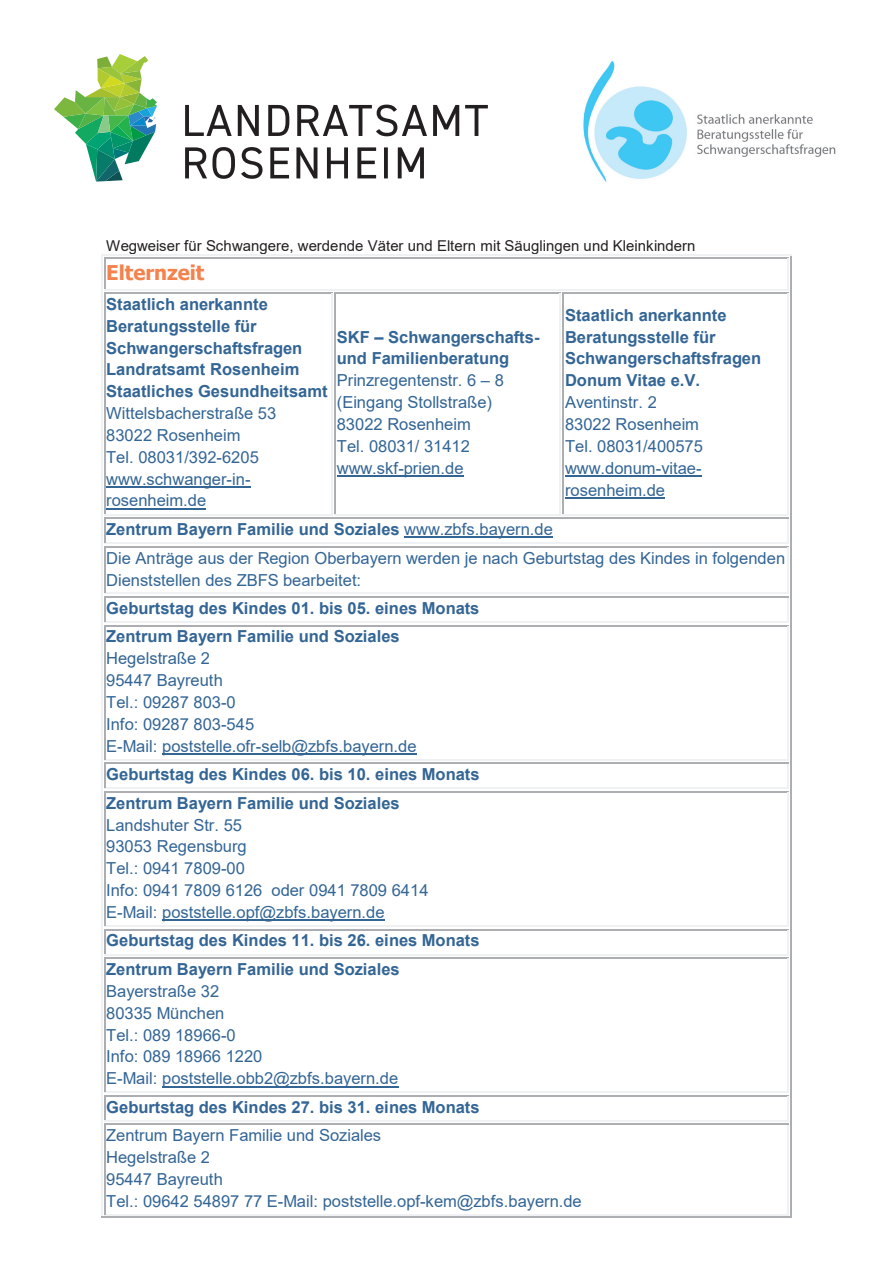
<style>
.page{position:relative;width:893px;height:1263px;background:#fff}
.page>*{position:absolute;margin:0;border:0;box-sizing:border-box;transform-origin:0 0}
.t1{font:700 20.4px "Tahoma";color:#f5814c}
.t2{font:16.5px/21.8px "Arial";color:#336595}
.t3{font:700 16.5px/21.9px "Arial";color:#336595}
.t4{font:15px "Arial";color:#231f20}
.s1{font-weight:700}
</style>
<div class="page">
<svg style="left:54px;top:54px;width:103px;height:128px"></svg>
<svg style="left:185px;top:147px;width:239px;height:32px"></svg>
<svg style="left:185px;top:105px;width:303px;height:31px"></svg>
<img style="left:583px;top:61px;width:253px;height:121px">
<hr style="left:102px;top:254px;width:689px;height:1px;background:#f0f1f2">
<svg style="left:101px;top:254px;width:4px;height:6px"></svg>
<hr style="left:105px;top:258px;width:683px;height:1px;background:#adaeb2">
<svg style="left:788px;top:254px;width:4px;height:6px"></svg>
<hr style="left:105px;top:289px;width:683px;height:1px;background:#f0f1f2">
<hr style="left:104px;top:259px;width:1px;height:30px;background:#adaeb2">
<hr style="left:788px;top:259px;width:1px;height:30px;background:#f0f1f2">
<hr style="left:101px;top:260px;width:1px;height:31px;background:#f0f1f2">
<hr style="left:791px;top:260px;width:1px;height:31px;background:#adaeb2">
<hr style="left:106px;top:486px;width:144px;height:2px;background:#336595">
<hr style="left:106px;top:508px;width:100px;height:1px;background:#336595">
<hr style="left:337px;top:475px;width:126px;height:2px;background:#336595">
<hr style="left:565px;top:475px;width:137px;height:2px;background:#336595">
<hr style="left:565px;top:497px;width:100px;height:1px;background:#336595">
<svg style="left:101px;top:289px;width:4px;height:6px"></svg>
<hr style="left:105px;top:293px;width:226px;height:1px;background:#adaeb2">
<hr style="left:105px;top:514px;width:226px;height:1px;background:#f0f1f2">
<hr style="left:104px;top:294px;width:1px;height:220px;background:#adaeb2">
<hr style="left:331px;top:294px;width:1px;height:220px;background:#f0f1f2">
<hr style="left:101px;top:295px;width:1px;height:221px;background:#f0f1f2">
<hr style="left:336px;top:293px;width:223px;height:1px;background:#adaeb2">
<hr style="left:336px;top:514px;width:223px;height:1px;background:#f0f1f2">
<hr style="left:334px;top:294px;width:2px;height:220px;background:#adaeb2">
<hr style="left:559px;top:294px;width:1px;height:220px;background:#f0f1f2">
<hr style="left:564px;top:293px;width:224px;height:1px;background:#adaeb2">
<svg style="left:788px;top:289px;width:4px;height:6px"></svg>
<hr style="left:564px;top:514px;width:224px;height:1px;background:#f0f1f2">
<hr style="left:563px;top:294px;width:1px;height:220px;background:#adaeb2">
<hr style="left:788px;top:294px;width:1px;height:220px;background:#f0f1f2">
<hr style="left:791px;top:295px;width:1px;height:221px;background:#adaeb2">
<hr style="left:404px;top:537px;width:149px;height:1px;background:#336595">
<hr style="left:105px;top:518px;width:683px;height:1px;background:#adaeb2">
<hr style="left:105px;top:543px;width:683px;height:1px;background:#f0f1f2">
<svg style="left:101px;top:514px;width:4px;height:34px"></svg>
<hr style="left:105px;top:546px;width:683px;height:1px;background:#adaeb2">
<svg style="left:788px;top:514px;width:4px;height:34px"></svg>
<hr style="left:105px;top:593px;width:683px;height:1px;background:#f0f1f2">
<hr style="left:104px;top:547px;width:1px;height:46px;background:#adaeb2">
<hr style="left:788px;top:547px;width:1px;height:46px;background:#f0f1f2">
<hr style="left:101px;top:548px;width:1px;height:47px;background:#f0f1f2">
<hr style="left:791px;top:548px;width:1px;height:47px;background:#adaeb2">
<hr style="left:105px;top:596px;width:683px;height:1px;background:#adaeb2">
<hr style="left:105px;top:621px;width:683px;height:2px;background:#f0f1f2">
<hr style="left:162px;top:753px;width:255px;height:2px;background:#336595">
<svg style="left:101px;top:593px;width:4px;height:34px"></svg>
<hr style="left:105px;top:625px;width:683px;height:1px;background:#adaeb2">
<svg style="left:788px;top:593px;width:4px;height:34px"></svg>
<hr style="left:105px;top:759px;width:683px;height:1px;background:#f0f1f2">
<hr style="left:104px;top:626px;width:1px;height:133px;background:#adaeb2">
<hr style="left:788px;top:626px;width:1px;height:133px;background:#f0f1f2">
<hr style="left:101px;top:627px;width:1px;height:134px;background:#f0f1f2">
<hr style="left:791px;top:627px;width:1px;height:134px;background:#adaeb2">
<hr style="left:105px;top:763px;width:683px;height:1px;background:#adaeb2">
<hr style="left:105px;top:788px;width:683px;height:1px;background:#f0f1f2">
<hr style="left:162px;top:920px;width:222px;height:1px;background:#336595">
<svg style="left:101px;top:759px;width:4px;height:35px"></svg>
<hr style="left:105px;top:791px;width:683px;height:1px;background:#adaeb2">
<svg style="left:788px;top:759px;width:4px;height:35px"></svg>
<hr style="left:105px;top:925px;width:683px;height:2px;background:#f0f1f2">
<hr style="left:104px;top:792px;width:1px;height:133px;background:#adaeb2">
<hr style="left:788px;top:792px;width:1px;height:133px;background:#f0f1f2">
<hr style="left:101px;top:794px;width:1px;height:134px;background:#f0f1f2">
<hr style="left:791px;top:794px;width:1px;height:134px;background:#adaeb2">
<hr style="left:105px;top:929px;width:683px;height:1px;background:#adaeb2">
<hr style="left:105px;top:954px;width:683px;height:1px;background:#f0f1f2">
<hr style="left:162px;top:1086px;width:236px;height:1px;background:#336595">
<svg style="left:101px;top:925px;width:4px;height:35px"></svg>
<hr style="left:105px;top:957px;width:683px;height:2px;background:#adaeb2">
<svg style="left:788px;top:925px;width:4px;height:35px"></svg>
<hr style="left:105px;top:1092px;width:683px;height:1px;background:#f0f1f2">
<hr style="left:104px;top:959px;width:1px;height:133px;background:#adaeb2">
<hr style="left:788px;top:959px;width:1px;height:133px;background:#f0f1f2">
<hr style="left:101px;top:960px;width:1px;height:134px;background:#f0f1f2">
<hr style="left:791px;top:960px;width:1px;height:134px;background:#adaeb2">
<hr style="left:105px;top:1095px;width:683px;height:1px;background:#adaeb2">
<hr style="left:105px;top:1120px;width:683px;height:1px;background:#f0f1f2">
<svg style="left:101px;top:1092px;width:4px;height:34px"></svg>
<hr style="left:105px;top:1124px;width:683px;height:1px;background:#adaeb2">
<svg style="left:788px;top:1092px;width:4px;height:34px"></svg>
<hr style="left:105px;top:1214px;width:683px;height:1px;background:#f0f1f2">
<hr style="left:104px;top:1125px;width:1px;height:89px;background:#adaeb2">
<hr style="left:788px;top:1125px;width:1px;height:89px;background:#f0f1f2">
<hr style="left:101px;top:1126px;width:1px;height:91px;background:#f0f1f2">
<hr style="left:102px;top:1217px;width:689px;height:1px;background:#adaeb2">
<hr style="left:791px;top:1126px;width:1px;height:91px;background:#adaeb2">
<p class="t4" style="left:106px;top:235px;width:591px">Wegweiser für Schwangere, werdende Väter und Eltern mit Säuglingen und Kleinkindern</p>
<p class="t1" style="left:106px;top:258px;width:100px">Elternzeit</p>
<p class="t3" style="left:106px;top:293px;width:223px">Staatlich anerkannte<br>Beratungsstelle für<br>Schwangerschaftsfragen<br>Landratsamt Rosenheim<br>Staatliches Gesundheitsamt</p>
<p class="t2" style="left:106px;top:402px;width:172px">Wittelsbacherstraße 53<br>83022 Rosenheim<br>Tel. 08031/392-6205 www.schwanger-in&shy;rosenheim.de</p>
<p class="t3" style="left:565px;top:304px;width:198px">Staatlich anerkannte<br>Beratungsstelle für<br>Schwangerschaftsfragen<br>Donum Vitae e.V.</p>
<p class="t2" style="left:565px;top:391px;width:139px">Aventinstr. 2<br>83022 Rosenheim<br>Tel. 08031/400575 www.donum-vitae&shy;rosenheim.de</p>
<p class="t2" style="left:106px;top:515px;width:680px;line-height:28.7px"><span class="s1">Zentrum Bayern Familie und Soziales</span> www.zbfs.bayern.de<br>Die Anträge aus der Region Oberbayern werden je nach Geburtstag des Kindes in folgenden</p>
<p class="t2" style="left:106px;top:569px;width:256px">Dienststellen des ZBFS bearbeitet:</p>
<p class="t3" style="left:106px;top:594px;width:375px;line-height:28.7px">Geburtstag des Kindes 01. bis 05. eines Monats<br>Zentrum Bayern Familie und Soziales</p>
<p class="t2" style="left:106px;top:647px;width:312px">Hegelstraße 2<br>95447 Bayreuth<br>Tel.: 09287 803-0<br>Info: 09287 803-545<br>E-Mail: poststelle.ofr-selb@zbfs.bayern.de</p>
<p class="t3" style="left:106px;top:760px;width:375px;line-height:28.5px">Geburtstag des Kindes 06. bis 10. eines Monats<br>Zentrum Bayern Familie und Soziales</p>
<p class="t2" style="left:106px;top:814px;width:324px">Landshuter Str. 55<br>93053 Regensburg<br>Tel.: 0941 7809-00<br>Info: 0941 7809 6126 oder 0941 7809 6414<br>E-Mail: poststelle.opf@zbfs.bayern.de</p>
<p class="t3" style="left:106px;top:926px;width:375px;line-height:28.7px">Geburtstag des Kindes 11. bis 26. eines Monats<br>Zentrum Bayern Familie und Soziales</p>
<p class="t2" style="left:106px;top:980px;width:293px">Bayerstraße 32<br>80335 München<br>Tel.: 089 18966-0<br>Info: 089 18966 1220<br>E-Mail: poststelle.obb2@zbfs.bayern.de</p>
<p class="t3" style="left:106px;top:1096px;width:375px">Geburtstag des Kindes 27. bis 31. eines Monats</p>
<p class="t2" style="left:106px;top:1124px;width:477px">Zentrum Bayern Familie und Soziales<br>Hegelstraße 2<br>95447 Bayreuth<br>Tel.: 09642 54897 77 E-Mail: poststelle.opf-kem@zbfs.bayern.de</p>
<p class="t3" style="left:337px;top:326px;width:204px">SKF – Schwangerschafts&shy;und Familienberatung</p>
<p class="t2" style="left:337px;top:370px;width:169px">Prinzregentenstr. 6 – 8 (Eingang Stollstraße)<br>83022 Rosenheim<br>Tel. 08031/ 31412 www.skf-prien.de</p>
</div>
